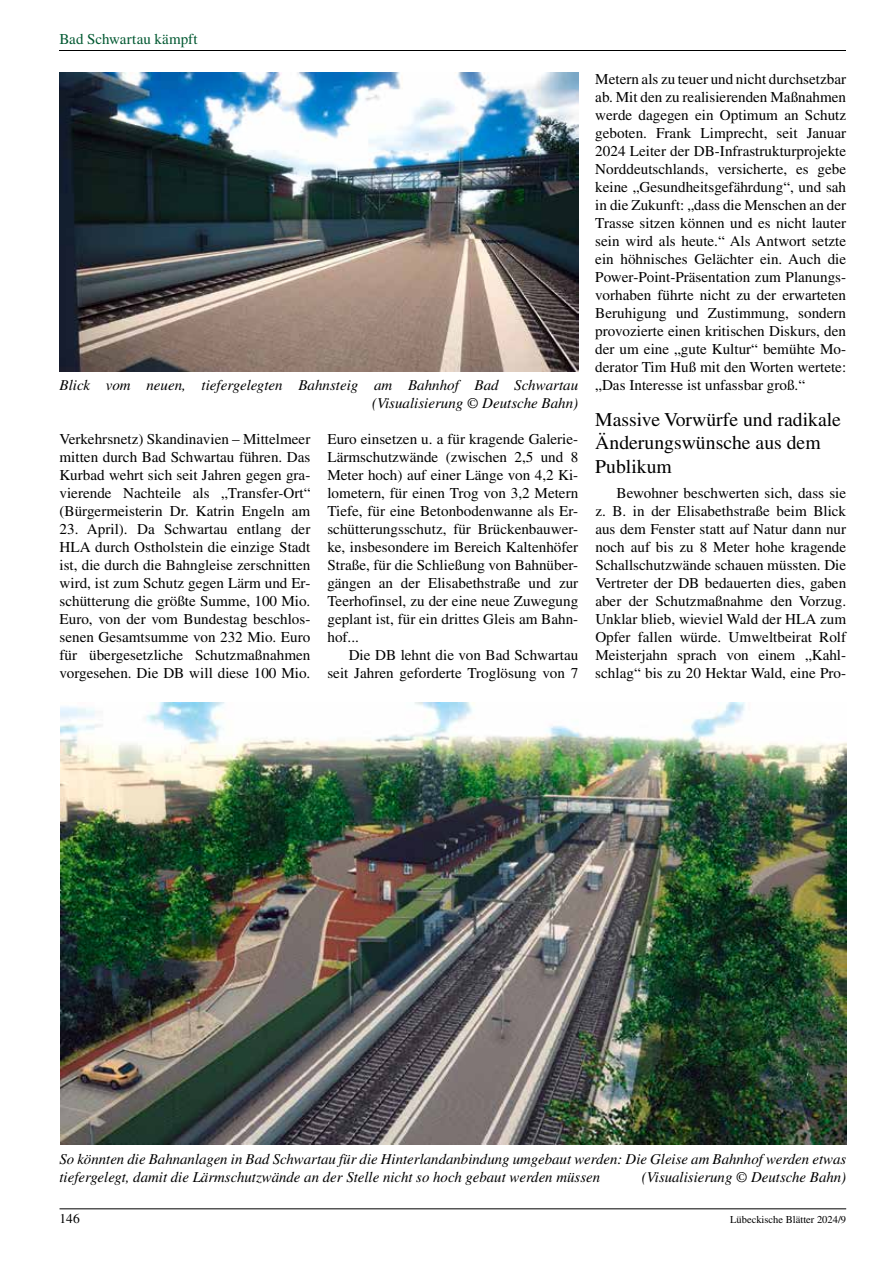
<style>
.page{position:relative;width:893px;height:1263px;background:#fff}
.page>*{position:absolute;margin:0;border:0;box-sizing:border-box;transform-origin:0 0}
.t1{font:19.5px/23.4px "Times LT Std";color:#000}
.t2{font:15px/18px "Times LT Std";color:#000;text-align:justify}
.t3{font:italic 15px/18px "Times LT Std";color:#000;text-align:right}
.t4{font:15px "Times LT Std";color:#005831}
.t5{font:13.5px "Times LT Std";color:#000}
.t6{font:10.5px "Times LT Std";color:#000}
</style>
<div class="page">
<hr style="left:60px;top:1208px;width:786px;height:1px;background:#000">
<hr style="left:60px;top:50px;width:786px;height:1px;background:#000">
<img style="left:60px;top:73px;width:519px;height:299px">
<img style="left:61px;top:702px;width:785px;height:442px">
<p class="t4" style="left:60px;top:31px;width:140px">Bad Schwartau kämpft</p>
<p class="t3" style="left:60px;top:376px;width:520px">Blick vom neuen, tiefergelegten Bahnsteig am Bahnhof Bad Schwartau (Visualisierung © Deutsche Bahn)</p>
<p class="t2" style="left:60px;top:430px;width:252px">Verkehrsnetz) Skandinavien – Mittelmeer mitten durch Bad Schwartau führen. Das Kurbad wehrt sich seit Jahren gegen gra&shy;vierende Nachteile als „Transfer-Ort“ (Bürgermeisterin Dr. Katrin Engeln am</p>
<p class="t2" style="left:60px;top:520px;width:252px">23. April). Da Schwartau entlang der HLA durch Ostholstein die einzige Stadt ist, die durch die Bahngleise zerschnitten wird, ist zum Schutz gegen Lärm und Er&shy;schütterung die größte Summe, 100 Mio.<br>Euro, von der vom Bundestag beschlos&shy;senen Gesamtsumme von 232 Mio. Euro für übergesetzliche Schutzmaßnahmen vorgesehen. Die DB will diese 100 Mio.</p>
<p class="t2" style="left:327px;top:430px;width:252px">Euro einsetzen u. a für kragende Galerie-Lärmschutzwände (zwischen 2,5 und 8<br>Meter hoch) auf einer Länge von 4,2 Ki&shy;lometern, für einen Trog von 3,2 Metern Tiefe, für eine Betonbodenwanne als Er&shy;schütterungsschutz, für Brückenbauwer&shy;ke, insbesondere im Bereich Kaltenhöfer Straße, für die Schließung von Bahnüber&shy;gängen an der Elisabethstraße und zur Teerhofinsel, zu der eine neue Zuwegung geplant ist, für ein drittes Gleis am Bahn&shy;hof...</p>
<p class="t2" style="left:327px;top:646px;width:252px;text-align:right">Die DB lehnt die von Bad Schwartau seit Jahren geforderte Troglösung von 7</p>
<p class="t2" style="left:595px;top:70px;width:252px">Metern als zu teuer und nicht durchsetzbar ab. Mit den zu realisierenden Maßnahmen werde dagegen ein Optimum an Schutz geboten. Frank Limprecht, seit Januar 2024 Leiter der DB-Infrastrukturprojekte Norddeutschlands, versicherte, es gebe keine „Gesundheitsgefährdung“, und sah in die Zukunft: „dass die Menschen an der Trasse sitzen können und es nicht lauter sein wird als heute.“ Als Antwort setzte ein höhnisches Gelächter ein. Auch die Power-Point-Präsentation zum Planungs&shy;vorhaben führte nicht zu der erwarteten Beruhigung und Zustimmung, sondern provozierte einen kritischen Diskurs, den der um eine „gute Kultur“ bemühte Mo&shy;derator Tim Huß mit den Worten wertete: „Das Interesse ist unfassbar groß.“</p>
<h1 class="t1" style="left:595px;top:407px;width:247px">Massive Vorwürfe und radikale<br>Änderungswünsche aus dem<br>Publikum</h1>
<p class="t2" style="left:595px;top:484px;width:252px;text-indent:21px">Bewohner beschwerten sich, dass sie z. B. in der Elisabethstraße beim Blick aus dem Fenster statt auf Natur dann nur noch auf bis zu 8 Meter hohe kragende Schallschutzwände schauen müssten. Die Vertreter der DB bedauerten dies, gaben aber der Schutzmaßnahme den Vorzug.<br>Unklar blieb, wieviel Wald der HLA zum Opfer fallen würde. Umweltbeirat Rolf Meisterjahn sprach von einem „Kahl&shy;schlag“ bis zu 20 Hektar Wald, eine Pro-</p>
<p class="t3" style="left:60px;top:1150px;width:788px;text-align:left">So könnten die Bahnanlagen in Bad Schwartau für die Hinterlandanbindung umgebaut werden: Die Gleise am Bahnhof werden etwas tiefergelegt, damit die Lärmschutzwände an der Stelle nicht so hoch gebaut werden müssen</p>
<p class="t3" style="left:642px;top:1168px;width:206px">(Visualisierung © Deutsche Bahn)</p>
<p class="t5" style="left:60px;top:1211px;width:22px">146</p>
<p class="t6" style="left:730px;top:1214px;width:118px">Lübeckische Blätter 2024/9</p>
</div>
